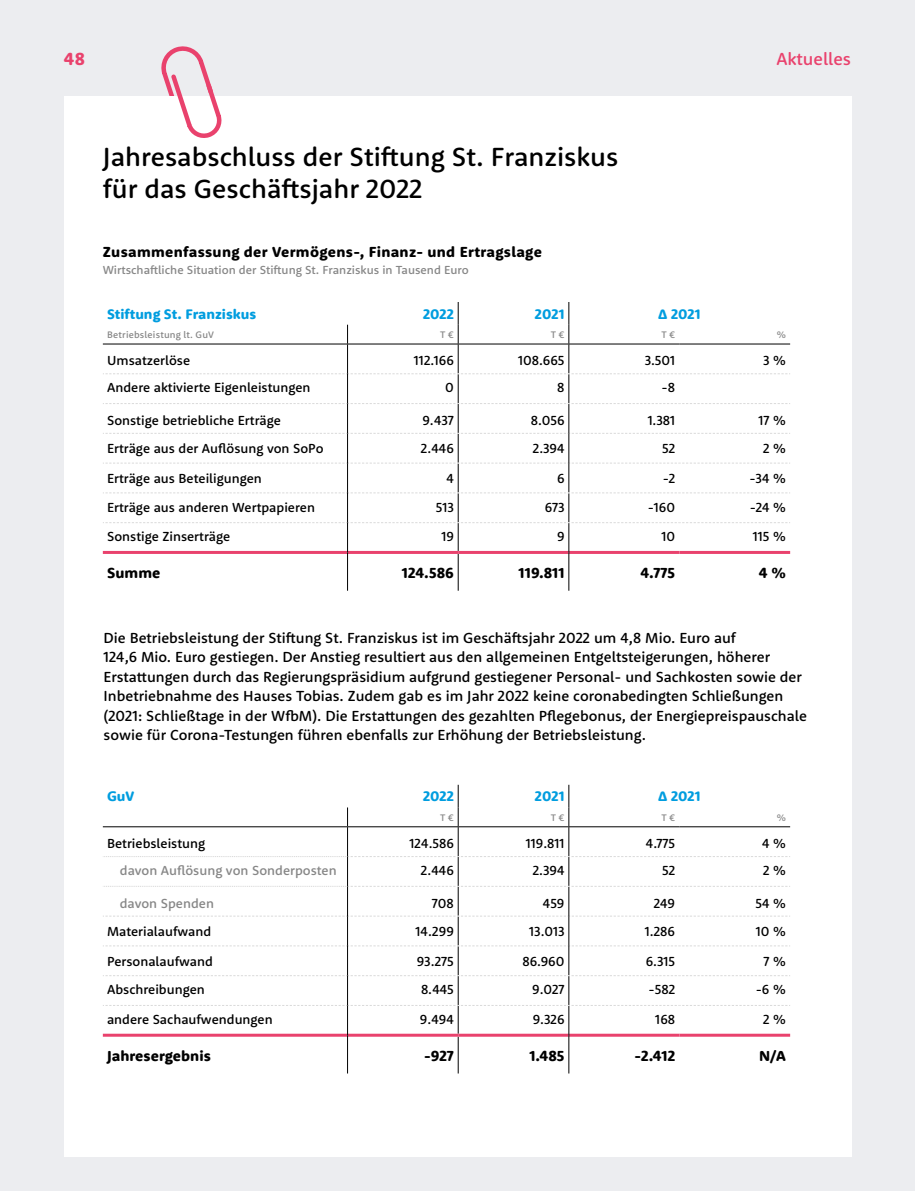
<style>
.page{position:relative;width:915px;height:1191px;background:#fff}
.page>*{position:absolute;margin:0;border:0;box-sizing:border-box;transform-origin:0 0}
.t1{font:27px/32.4px "Rooney Sans";color:#000}
.t2{font:18px "Rooney Sans";color:#e9426d}
.t3{font:700 18px "Rooney Sans";color:#e9426d}
.t4{font:15px/19.5px "Rooney Sans";color:#000}
.t5{font:800 15px "Rooney Sans";color:#000}
.t6{font:700 15px "Rooney Sans";letter-spacing:.02em;color:#000}
.t7{font:800 14.25px "Rooney Sans";color:#009ddf}
.t8{font:13.5px "Rooney Sans";color:#000}
.t9{font:13.5px "Rooney Sans";color:#878787}
.t10{font:12px "Rooney Sans";color:#878787}
.t11{font:9.75px "Rooney Sans";letter-spacing:.02em;color:#878787}
</style>
<div class="page">
<div style="left:0;top:0;width:914px;height:1191px;background:#ecedf0"></div>
<div style="left:64px;top:96px;width:786px;height:1061px;background:#fff"></div>
<hr style="left:458px;top:554px;width:1px;height:37px;background:#000">
<hr style="left:103px;top:551px;width:244px;height:3px;background:#e9426d">
<hr style="left:348px;top:551px;width:110px;height:3px;background:#e9426d">
<hr style="left:458px;top:551px;width:110px;height:3px;background:#e9426d">
<hr style="left:569px;top:551px;width:110px;height:3px;background:#e9426d">
<hr style="left:679px;top:551px;width:110px;height:3px;background:#e9426d">
<hr style="left:568px;top:552px;width:1px;height:39px;background:#000">
<svg style="left:103px;top:302px;width:686px;height:250px"></svg>
<hr style="left:347px;top:522px;width:1px;height:30px;background:#000">
<hr style="left:347px;top:552px;width:1px;height:39px;background:#000">
<hr style="left:458px;top:1036px;width:1px;height:37px;background:#000">
<hr style="left:103px;top:1033px;width:244px;height:3px;background:#e9426d">
<hr style="left:348px;top:1033px;width:110px;height:3px;background:#e9426d">
<hr style="left:458px;top:1033px;width:110px;height:3px;background:#e9426d">
<hr style="left:569px;top:1033px;width:110px;height:3px;background:#e9426d">
<hr style="left:679px;top:1033px;width:110px;height:3px;background:#e9426d">
<hr style="left:568px;top:1005px;width:1px;height:30px;background:#000">
<hr style="left:568px;top:1035px;width:1px;height:38px;background:#000">
<hr style="left:347px;top:1005px;width:1px;height:30px;background:#000">
<hr style="left:347px;top:1035px;width:1px;height:38px;background:#000">
<svg style="left:103px;top:784px;width:686px;height:249px"></svg>
<svg style="left:161px;top:46px;width:61px;height:92px"></svg>
<p class="t3" style="left:64px;top:47px;width:23px">48</p>
<p class="t2" style="left:776px;top:47px;width:76px">Aktuelles</p>
<h1 class="t1" style="left:103px;top:139px;width:517px">Jahresabschluss der Stiftung St. Franziskus für das Geschäftsjahr 2022</h1>
<p class="t6" style="left:103px;top:242px;width:440px">Zusammenfassung der Vermögens-, Finanz- und Ertragslage</p>
<p class="t10" style="left:103px;top:262px;width:367px">Wirtschaftliche Situation der Stiftung St. Franziskus in Tausend Euro</p>
<p class="t7" style="left:107px;top:304px;width:150px">Stiftung St. Franziskus</p>
<p class="t7" style="left:423px;top:304px;width:32px">2022</p>
<p class="t7" style="left:534px;top:304px;width:31px">2021</p>
<p class="t7" style="left:658px;top:304px;width:44px">∆ 2021</p>
<p class="t11" style="left:107px;top:328px;width:108px">Betriebsleistung lt. GuV</p>
<p class="t11" style="left:440px;top:328px;width:15px">T €</p>
<p class="t11" style="left:550px;top:328px;width:15px">T €</p>
<p class="t11" style="left:661px;top:328px;width:15px">T €</p>
<p class="t11" style="left:776px;top:328px;width:11px">%</p>
<p class="t8" style="left:107px;top:352px;width:84px">Umsatzerlöse</p>
<p class="t8" style="left:414px;top:352px;width:41px">112.166</p>
<p class="t8" style="left:518px;top:352px;width:48px">108.665</p>
<p class="t8" style="left:644px;top:352px;width:32px">3.501</p>
<p class="t8" style="left:762px;top:352px;width:24px">3 %</p>
<p class="t8" style="left:107px;top:379px;width:205px">Andere aktivierte Eigenleistungen</p>
<p class="t8" style="left:445px;top:379px;width:10px">0</p>
<p class="t8" style="left:557px;top:379px;width:9px">8</p>
<p class="t8" style="left:661px;top:379px;width:15px">-8</p>
<p class="t8" style="left:107px;top:411px;width:175px">Sonstige betriebliche Erträge</p>
<p class="t8" style="left:422px;top:411px;width:33px">9.437</p>
<p class="t8" style="left:530px;top:411px;width:35px">8.056</p>
<p class="t8" style="left:647px;top:411px;width:29px">1.381</p>
<p class="t8" style="left:758px;top:411px;width:29px">17 %</p>
<p class="t8" style="left:107px;top:440px;width:218px">Erträge aus der Auflösung von SoPo</p>
<p class="t8" style="left:420px;top:440px;width:35px">2.446</p>
<p class="t8" style="left:532px;top:440px;width:33px">2.394</p>
<p class="t8" style="left:661px;top:440px;width:15px">52</p>
<p class="t8" style="left:762px;top:440px;width:24px">2 %</p>
<p class="t8" style="left:107px;top:469px;width:156px">Erträge aus Beteiligungen</p>
<p class="t8" style="left:446px;top:469px;width:9px">4</p>
<p class="t8" style="left:557px;top:469px;width:9px">6</p>
<p class="t8" style="left:662px;top:469px;width:14px">-2</p>
<p class="t8" style="left:749px;top:469px;width:38px">-34 %</p>
<p class="t8" style="left:107px;top:498px;width:209px">Erträge aus anderen Wertpapieren</p>
<p class="t8" style="left:435px;top:498px;width:20px">513</p>
<p class="t8" style="left:544px;top:498px;width:21px">673</p>
<p class="t8" style="left:647px;top:498px;width:29px">-160</p>
<p class="t8" style="left:749px;top:498px;width:38px">-24 %</p>
<p class="t8" style="left:107px;top:528px;width:125px">Sonstige Zinserträge</p>
<p class="t8" style="left:441px;top:528px;width:14px">19</p>
<p class="t8" style="left:557px;top:528px;width:9px">9</p>
<p class="t8" style="left:661px;top:528px;width:15px">10</p>
<p class="t8" style="left:752px;top:528px;width:35px">115 %</p>
<p class="t5" style="left:107px;top:563px;width:55px">Summe</p>
<p class="t5" style="left:402px;top:563px;width:54px">124.586</p>
<p class="t5" style="left:518px;top:563px;width:47px">119.811</p>
<p class="t5" style="left:640px;top:563px;width:36px">4.775</p>
<p class="t5" style="left:758px;top:563px;width:29px">4 %</p>
<p class="t4" style="left:103px;top:627px;width:704px">Die Betriebsleistung der Stiftung St. Franziskus ist im Geschäftsjahr 2022 um 4,8 Mio. Euro auf<br>124,6 Mio. Euro gestiegen. Der Anstieg resultiert aus den allgemeinen Entgeltsteigerungen, höherer Erstattungen durch das Regierungspräsidium aufgrund gestiegener Personal- und Sachkosten sowie der Inbetriebnahme des Hauses Tobias. Zudem gab es im Jahr 2022 keine coronabedingten Schließungen (2021: Schließtage in der WfbM). Die Erstattungen des gezahlten Pflegebonus, der Energiepreispauschale sowie für Corona-Testungen führen ebenfalls zur Erhöhung der Betriebsleistung.</p>
<p class="t7" style="left:107px;top:787px;width:29px">GuV</p>
<p class="t7" style="left:423px;top:787px;width:32px">2022</p>
<p class="t7" style="left:534px;top:787px;width:31px">2021</p>
<p class="t7" style="left:658px;top:787px;width:44px">∆ 2021</p>
<p class="t11" style="left:440px;top:811px;width:15px">T €</p>
<p class="t11" style="left:550px;top:811px;width:15px">T €</p>
<p class="t11" style="left:661px;top:811px;width:15px">T €</p>
<p class="t11" style="left:776px;top:811px;width:11px">%</p>
<p class="t8" style="left:107px;top:834px;width:99px">Betriebsleistung</p>
<p class="t8" style="left:409px;top:834px;width:46px">124.586</p>
<p class="t8" style="left:525px;top:834px;width:40px">119.811</p>
<p class="t8" style="left:645px;top:834px;width:31px">4.775</p>
<p class="t8" style="left:761px;top:834px;width:25px">4 %</p>
<p class="t9" style="left:120px;top:861px;width:218px">davon Auflösung von Sonderposten</p>
<p class="t8" style="left:420px;top:861px;width:35px">2.446</p>
<p class="t8" style="left:532px;top:861px;width:33px">2.394</p>
<p class="t8" style="left:661px;top:861px;width:15px">52</p>
<p class="t8" style="left:762px;top:861px;width:24px">2 %</p>
<p class="t9" style="left:120px;top:894px;width:96px">davon Spenden</p>
<p class="t8" style="left:432px;top:894px;width:24px">708</p>
<p class="t8" style="left:542px;top:894px;width:23px">459</p>
<p class="t8" style="left:653px;top:894px;width:23px">249</p>
<p class="t8" style="left:755px;top:894px;width:32px">54 %</p>
<p class="t8" style="left:107px;top:922px;width:106px">Materialaufwand</p>
<p class="t8" style="left:415px;top:922px;width:40px">14.299</p>
<p class="t8" style="left:529px;top:922px;width:37px">13.013</p>
<p class="t8" style="left:644px;top:922px;width:32px">1.286</p>
<p class="t8" style="left:755px;top:922px;width:32px">10 %</p>
<p class="t8" style="left:107px;top:952px;width:107px">Personalaufwand</p>
<p class="t8" style="left:416px;top:952px;width:39px">93.275</p>
<p class="t8" style="left:522px;top:952px;width:44px">86.960</p>
<p class="t8" style="left:645px;top:952px;width:31px">6.315</p>
<p class="t8" style="left:763px;top:952px;width:24px">7 %</p>
<p class="t8" style="left:107px;top:980px;width:99px">Abschreibungen</p>
<p class="t8" style="left:421px;top:980px;width:34px">8.445</p>
<p class="t8" style="left:532px;top:980px;width:34px">9.027</p>
<p class="t8" style="left:648px;top:980px;width:28px">-582</p>
<p class="t8" style="left:755px;top:980px;width:32px">-6 %</p>
<p class="t8" style="left:107px;top:1010px;width:167px">andere Sachaufwendungen</p>
<p class="t8" style="left:420px;top:1010px;width:36px">9.494</p>
<p class="t8" style="left:532px;top:1010px;width:33px">9.326</p>
<p class="t8" style="left:655px;top:1010px;width:21px">168</p>
<p class="t8" style="left:762px;top:1010px;width:24px">2 %</p>
<p class="t5" style="left:107px;top:1046px;width:105px">Jahresergebnis</p>
<p class="t5" style="left:424px;top:1046px;width:31px">-927</p>
<p class="t5" style="left:529px;top:1046px;width:37px">1.485</p>
<p class="t5" style="left:634px;top:1046px;width:42px">-2.412</p>
<p class="t5" style="left:758px;top:1046px;width:28px">N/A</p>
</div>
